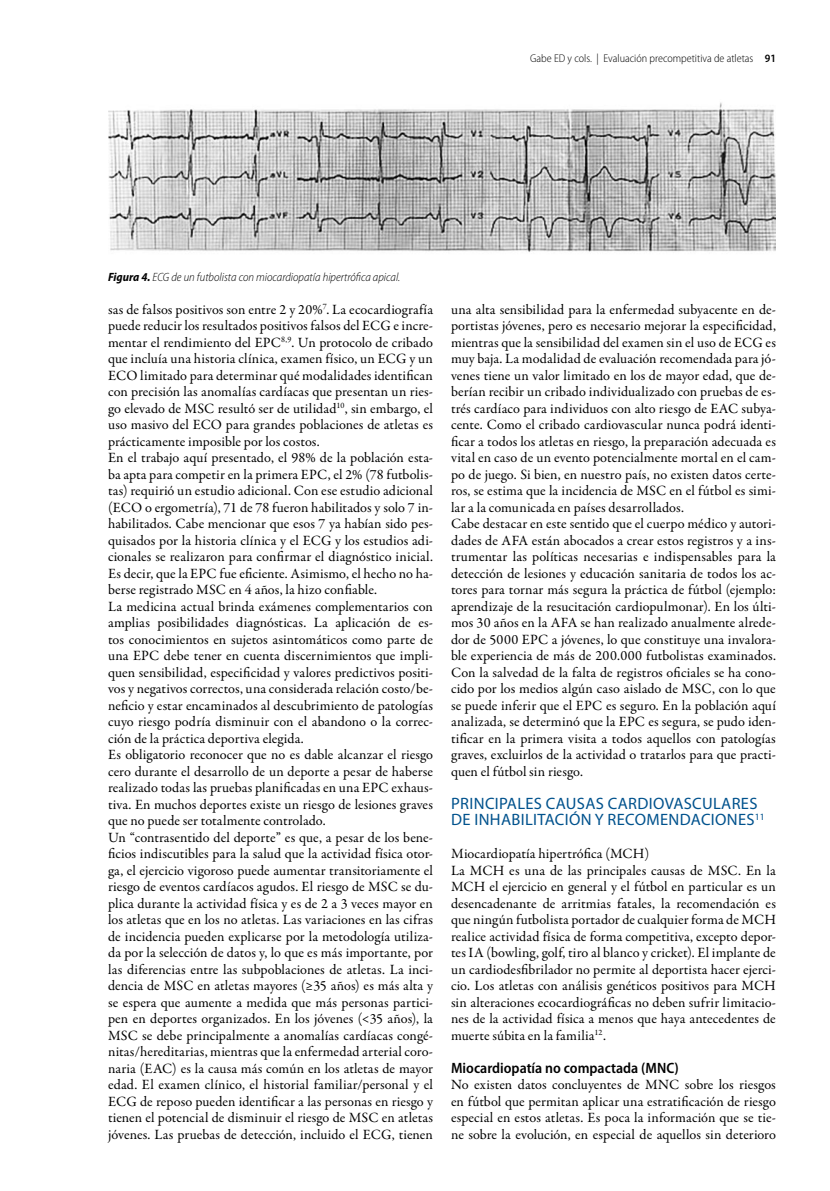
<style>
.page{position:relative;width:830px;height:1191px;background:#fff}
.page>*{position:absolute;margin:0;border:0;box-sizing:border-box;transform-origin:0 0}
.t1{font:16.5px/16.5px "Myriad Pro";letter-spacing:.02em;color:#00528d}
.t2{font:600 semi-condensed 15px "Myriad Pro";color:#000}
.t3{font:14.25px/16.5px "Garamond Premr Pro";letter-spacing:.005em;color:#000}
.t4{font:italic 300 semi-condensed 12px "Myriad Pro";color:#000}
.t5{font:300 semi-condensed 11.25px "Myriad Pro";color:#000}
.s1{font-weight:700}
.s2{font-weight:600}
</style>
<div class="page">
<img style="left:108px;top:102px;width:667px;height:150px">
<p class="t4" style="left:108px;top:269px;width:293px"><span class="s1">Figura 4.</span> ECG de un futbolista con miocardiopatía hipertrófica apical.</p>
<p class="t5" style="left:530px;top:52px;width:247px">Gabe ED y cols. | Evaluación precompetitiva de atletas <span class="s2">91</span></p>
<p class="t3" style="left:108px;top:301px;width:326px">sas de falsos positivos son entre 2 y 20%<sup>7</sup>. La ecocardiografía puede reducir los resultados positivos falsos del ECG e incre&shy;mentar el rendimiento del EPC<sup>8,9</sup>. Un protocolo de cribado que incluía una historia clínica, examen físico, un ECG y un ECO limitado para determinar qué modalidades identifican con precisión las anomalías cardíacas que presentan un ries&shy;go elevado de MSC resultó ser de utilidad<sup>10</sup>, sin embargo, el uso masivo del ECO para grandes poblaciones de atletas es prácticamente imposible por los costos.<br>En el trabajo aquí presentado, el 98% de la población esta&shy;ba apta para competir en la primera EPC, el 2% (78 futbolis&shy;tas) requirió un estudio adicional. Con ese estudio adicional (ECO o ergometría), 71 de 78 fueron habilitados y solo 7 in&shy;habilitados. Cabe mencionar que esos 7 ya habían sido pes&shy;quisados por la historia clínica y el ECG y los estudios adi&shy;cionales se realizaron para confirmar el diagnóstico inicial.<br>Es decir, que la EPC fue eficiente. Asimismo, el hecho no ha&shy;berse registrado MSC en 4 años, la hizo confiable.<br>La medicina actual brinda exámenes complementarios con amplias posibilidades diagnósticas. La aplicación de es&shy;tos conocimientos en sujetos asintomáticos como parte de una EPC debe tener en cuenta discernimientos que impli&shy;quen sensibilidad, especificidad y valores predictivos positi&shy;vos y negativos correctos, una considerada relación costo/be&shy;neficio y estar encaminados al descubrimiento de patologías cuyo riesgo podría disminuir con el abandono o la correc&shy;ción de la práctica deportiva elegida.<br>Es obligatorio reconocer que no es dable alcanzar el riesgo cero durante el desarrollo de un deporte a pesar de haberse realizado todas las pruebas planificadas en una EPC exhaus&shy;tiva. En muchos deportes existe un riesgo de lesiones graves que no puede ser totalmente controlado.<br>Un “contrasentido del deporte” es que, a pesar de los bene&shy;ficios indiscutibles para la salud que la actividad física otor&shy;ga, el ejercicio vigoroso puede aumentar transitoriamente el riesgo de eventos cardíacos agudos. El riesgo de MSC se du&shy;plica durante la actividad física y es de 2 a 3 veces mayor en los atletas que en los no atletas. Las variaciones en las cifras de incidencia pueden explicarse por la metodología utiliza&shy;da por la selección de datos y, lo que es más importante, por las diferencias entre las subpoblaciones de atletas. La inci&shy;dencia de MSC en atletas mayores (≥35 años) es más alta y se espera que aumente a medida que más personas partici&shy;pen en deportes organizados. En los jóvenes (&lt;35 años), la MSC se debe principalmente a anomalías cardíacas congé&shy;nitas/hereditarias, mientras que la enfermedad arterial coro&shy;naria (EAC) es la causa más común en los atletas de mayor edad. El examen clínico, el historial familiar/personal y el ECG de reposo pueden identificar a las personas en riesgo y tienen el potencial de disminuir el riesgo de MSC en atletas jóvenes. Las pruebas de detección, incluido el ECG, tienen</p>
<p class="t3" style="left:451px;top:301px;width:326px">una alta sensibilidad para la enfermedad subyacente en de&shy;portistas jóvenes, pero es necesario mejorar la especificidad, mientras que la sensibilidad del examen sin el uso de ECG es muy baja. La modalidad de evaluación recomendada para jó&shy;venes tiene un valor limitado en los de mayor edad, que de&shy;berían recibir un cribado individualizado con pruebas de es&shy;trés cardíaco para individuos con alto riesgo de EAC subya&shy;cente. Como el cribado cardiovascular nunca podrá identi&shy;ficar a todos los atletas en riesgo, la preparación adecuada es vital en caso de un evento potencialmente mortal en el cam&shy;po de juego. Si bien, en nuestro país, no existen datos certe&shy;ros, se estima que la incidencia de MSC en el fútbol es simi&shy;lar a la comunicada en países desarrollados.<br>Cabe destacar en este sentido que el cuerpo médico y autori&shy;dades de AFA están abocados a crear estos registros y a ins&shy;trumentar las políticas necesarias e indispensables para la detección de lesiones y educación sanitaria de todos los ac&shy;tores para tornar más segura la práctica de fútbol (ejemplo: aprendizaje de la resucitación cardiopulmonar). En los últi&shy;mos 30 años en la AFA se han realizado anualmente alrede&shy;dor de 5000 EPC a jóvenes, lo que constituye una invalora&shy;ble experiencia de más de 200.000 futbolistas examinados.<br>Con la salvedad de la falta de registros oficiales se ha cono&shy;cido por los medios algún caso aislado de MSC, con lo que se puede inferir que el EPC es seguro. En la población aquí analizada, se determinó que la EPC es segura, se pudo iden&shy;tificar en la primera visita a todos aquellos con patologías graves, excluirlos de la actividad o tratarlos para que practi&shy;quen el fútbol sin riesgo.</p>
<p class="t1" style="left:451px;top:794px;width:315px">PRINCIPALES CAUSAS CARDIOVASCULARES<br>DE INHABILITACIÓN Y RECOMENDACIONES<sup>11</sup></p>
<p class="t3" style="left:451px;top:846px;width:326px">Miocardiopatía hipertrófica (MCH)<br>La MCH es una de las principales causas de MSC. En la MCH el ejercicio en general y el fútbol en particular es un desencadenante de arritmias fatales, la recomendación es que ningún futbolista portador de cualquier forma de MCH realice actividad física de forma competitiva, excepto depor&shy;tes IA (bowling, golf, tiro al blanco y cricket). El implante de un cardiodesfibrilador no permite al deportista hacer ejerci&shy;cio. Los atletas con análisis genéticos positivos para MCH sin alteraciones ecocardiográficas no deben sufrir limitacio&shy;nes de la actividad física a menos que haya antecedentes de muerte súbita en la familia<sup>12</sup>.</p>
<p class="t2" style="left:451px;top:1058px;width:229px">Miocardiopatía no compactada (MNC)</p>
<p class="t3" style="left:451px;top:1077px;width:326px;text-align:justify">No existen datos concluyentes de MNC sobre los riesgos en fútbol que permitan aplicar una estratificación de riesgo especial en estos atletas. Es poca la información que se tie&shy;ne sobre la evolución, en especial de aquellos sin deterioro</p>
</div>
